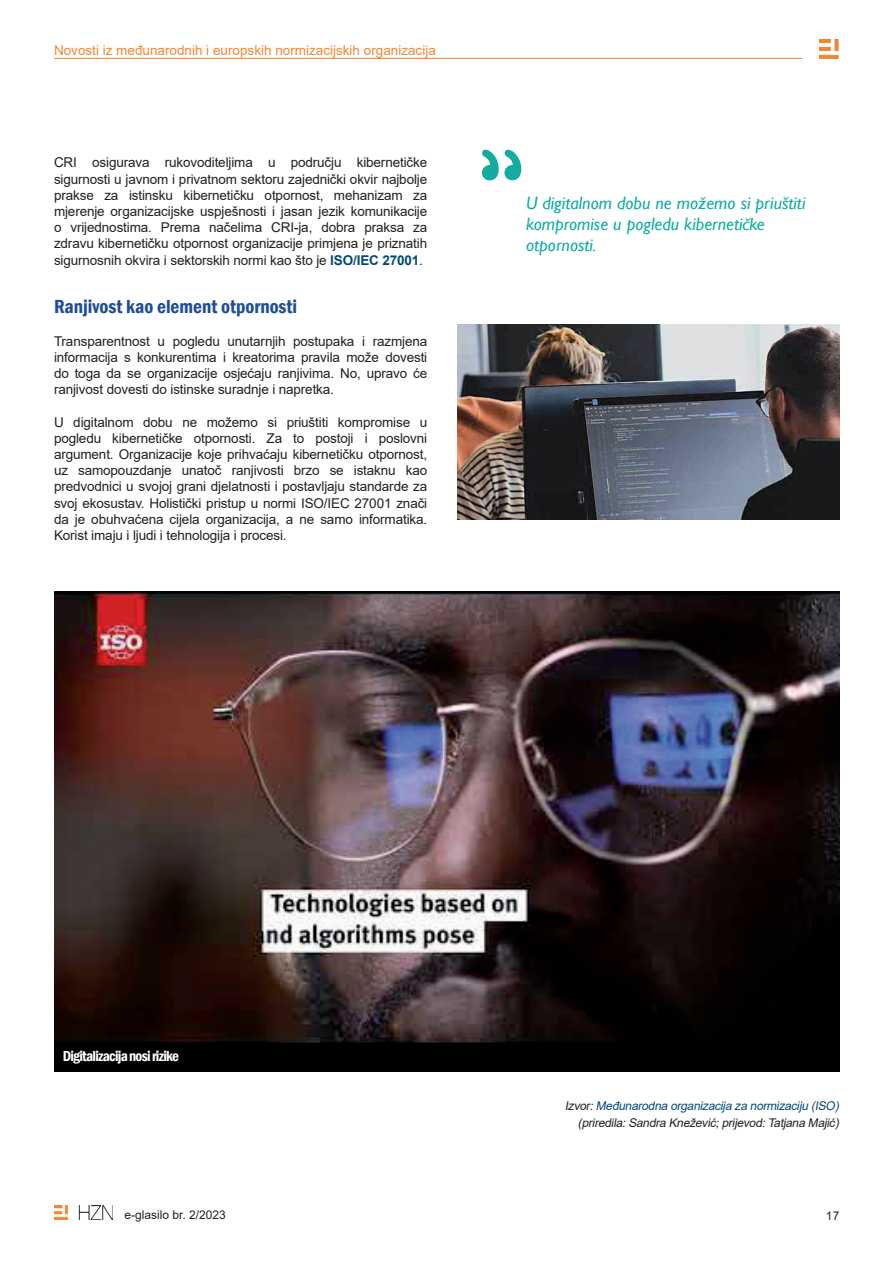
<style>
.page{position:relative;width:893px;height:1263px;background:#fff}
.page>*{position:absolute;margin:0;border:0;box-sizing:border-box;transform-origin:0 0}
.t1{font:600 condensed 19.5px "Franklin Gothic";color:#204d97}
.t2{font:italic 18px/21px "Gill Sans";color:#13ada0}
.t3{font:600 condensed 15px "Franklin Gothic";letter-spacing:-.05em;color:#fff}
.t4{font:13.5px/16.2px "Arial";letter-spacing:-.01em;color:#231f20;text-align:justify}
.t5{font:13.5px "Arial";color:#f58631}
.t6{font:italic 12px/16.5px "Arial";letter-spacing:-.02em;color:#231f20;text-align:right}
.t7{font:12px "Arial";color:#231f20}
.s1{font-weight:700;color:#054877}
.s2{color:#054877}
</style>
<div class="page">
<img style="left:819px;top:40px;width:19px;height:19px">
<img style="left:55px;top:1206px;width:57px;height:13px">
<hr style="left:54px;top:58px;width:748px;height:1px;background:#f58630">
<img style="left:457px;top:324px;width:382px;height:196px">
<img style="left:54px;top:592px;width:785px;height:479px">
<p class="t5" style="left:54px;top:40px;width:383px">Novosti iz međunarodnih i europskih normizacijskih organizacija</p>
<p class="t4" style="left:54px;top:154px;width:375px">CRI osigurava rukovoditeljima u području kibernetičke sigurnosti u javnom i privatnom sektoru zajednički okvir najbolje prakse za istinsku kibernetičku otpornost, mehanizam za mjerenje organizacijske uspješnosti i jasan jezik komunikacije o vrijednostima. Prema načelima CRI-ja, dobra praksa za zdravu kibernetičku otpornost organizacije primjena je priznatih sigurnosnih okvira i sektorskih normi kao što je <span class="s1">ISO/IEC 27001</span>.</p>
<h1 class="t1" style="left:54px;top:294px;width:245px">Ranjivost kao element otpornosti</h1>
<p class="t4" style="left:54px;top:333px;width:375px">Transparentnost u pogledu unutarnjih postupaka i razmjena informacija s konkurentima i kreatorima pravila može dovesti do toga da se organizacije osjećaju ranjivima. No, upravo će ranjivost dovesti do istinske suradnje i napretka.</p>
<p class="t4" style="left:54px;top:414px;width:375px">U digitalnom dobu ne možemo si priuštiti kompromise u pogledu kibernetičke otpornosti. Za to postoji i poslovni argument. Organizacije koje prihvaćaju kibernetičku otpornost, uz samopouzdanje unatoč ranjivosti brzo se istaknu kao predvodnici u svojoj grani djelatnosti i postavljaju standarde za svoj ekosustav. Holistički pristup u normi ISO/IEC 27001 znači da je obuhvaćena cijela organizacija, a ne samo informatika.<br>Korist imaju i ljudi i tehnologija i procesi.</p>
<h2 class="t2" style="left:526px;top:193px;width:281px">U digitalnom dobu ne možemo si priuštiti kompromise u pogledu kibernetičke otpornosti.</h2>
<p class="t3" style="left:63px;top:1046px;width:118px">Digitalizacija nosi rizike</p>
<p class="t6" style="left:565px;top:1097px;width:278px">Izvor:<span class="s2">Međunarodna organizacija za normizaciju (ISO) </span>(priredila:Sandra Knežević;prijevod:Tatjana Maj ić)</p>
<p class="t7" style="left:125px;top:1206px;width:103px">e-glasilo br. 2/2023</p>
<p class="t7" style="left:826px;top:1207px;width:15px">17</p>
</div>
